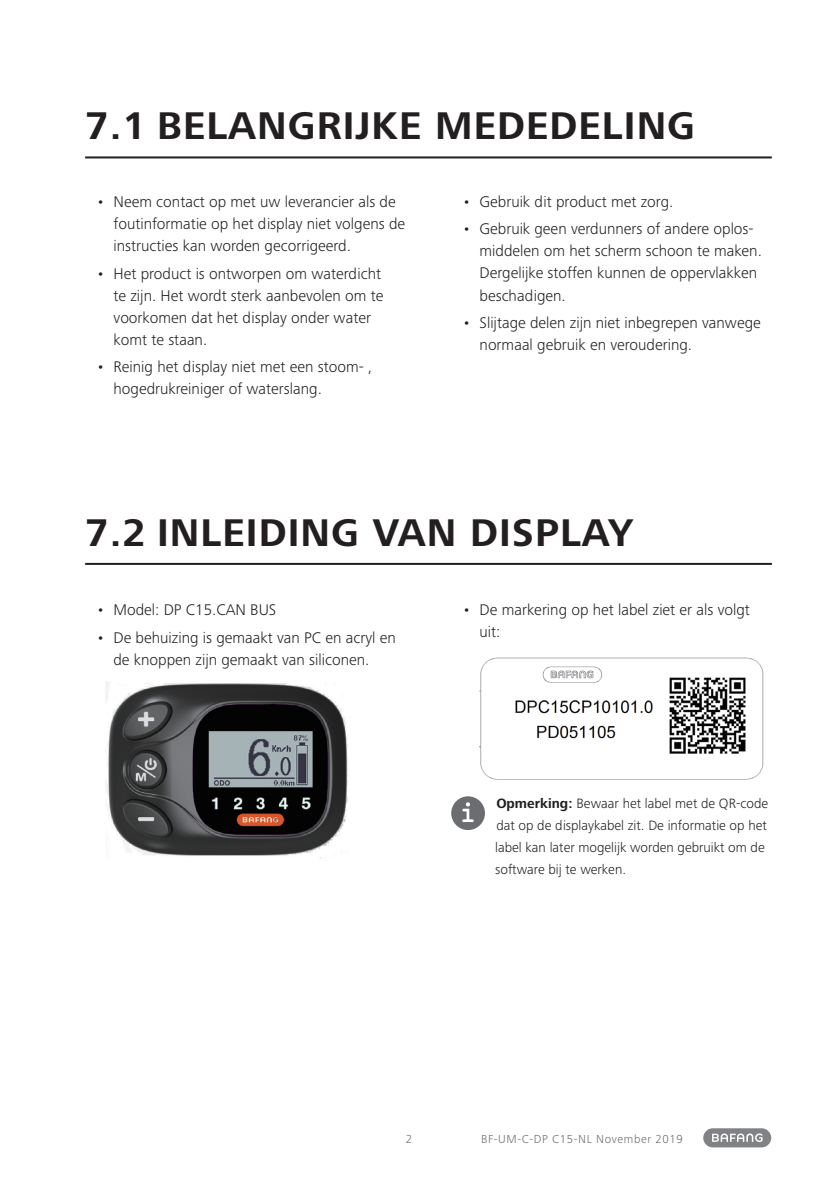
<style>
.page{position:relative;width:840px;height:1191px;background:#fff}
.page>*{position:absolute;margin:0;border:0;box-sizing:border-box;transform-origin:0 0}
.t1{font:700 40px "Frutiger Next Pro";letter-spacing:.025em;color:#231f20}
.t2{font:300 16px/22px "Frutiger Next Pro";color:#231f20}
.t3{font:300 14px/22px "Frutiger Next Pro";color:#231f20}
.t4{font:300 12px "Frutiger Next Pro";letter-spacing:.05em;color:#6c6d70}
.s1{font-weight:700}
</style>
<div class="page">
<div style="left:702px;top:1128px;width:68px;height:19px;background:#808285;border-radius:10px"></div>
<svg style="left:712px;top:1133px;width:50px;height:9px"></svg>
<hr style="left:85px;top:563px;width:686px;height:2px;background:#231f20">
<img style="left:105px;top:681px;width:243px;height:178px">
<img style="left:479px;top:657px;width:284px;height:123px">
<div style="left:451px;top:796px;width:33px;height:34px;background:#6c6d70;border-radius:50%"></div>
<svg style="left:462px;top:802px;width:11px;height:20px"></svg>
<hr style="left:85px;top:156px;width:686px;height:2px;background:#231f20">
<h1 class="t1" style="left:85px;top:103px;width:611px">7.1 BELANGRIJKE MEDEDELING</h1>
<p class="t2" style="left:113px;top:190px;width:293px;text-indent:-17px">• Neem contact op met uw leverancier als de foutinformatie op het display niet volgens de instructies kan worden gecorrigeerd.</p>
<p class="t2" style="left:113px;top:262px;width:271px;text-indent:-17px">• Het product is ontworpen om waterdicht te zijn. Het wordt sterk aanbevolen om te voorkomen dat het display onder water komt te staan.</p>
<p class="t2" style="left:113px;top:356px;width:260px;text-indent:-17px">• Reinig het display niet met een stoom- , hogedrukreiniger of waterslang.</p>
<p class="t2" style="left:462px;top:190px;width:212px">• Gebruik dit product met zorg.</p>
<p class="t2" style="left:479px;top:218px;width:284px;text-indent:-17px">• Gebruik geen verdunners of andere oplos&shy;middelen om het scherm schoon te maken.<br>Dergelijke stoffen kunnen de oppervlakken beschadigen.</p>
<p class="t2" style="left:479px;top:312px;width:282px;text-indent:-17px">• Slijtage delen zijn niet inbegrepen vanwege normaal gebruik en veroudering.</p>
<h1 class="t1" style="left:85px;top:509px;width:549px">7.2 INLEIDING VAN DISPLAY</h1>
<p class="t2" style="left:96px;top:598px;width:181px">• Model: DP C15.CAN BUS</p>
<p class="t2" style="left:96px;top:626px;width:301px;text-align:center">• De behuizing is gemaakt van PC en acryl en de knoppen zijn gemaakt van siliconen.</p>
<p class="t2" style="left:479px;top:598px;width:272px;text-indent:-17px">• De markering op het label ziet er als volgt uit:</p>
<p class="t3" style="left:495px;top:792px;width:274px"><span class="s1">Opmerking:</span> Bewaar het label met de QR-code dat op de displaykabel zit. De informatie op het label kan later mogelijk worden gebruikt om de software bij te werken.</p>
<p class="t4" style="left:405px;top:1132px;width:8px">2</p>
<p class="t4" style="left:481px;top:1132px;width:203px">BF-UM-C-DP C15-NL November 2019</p>
</div>
